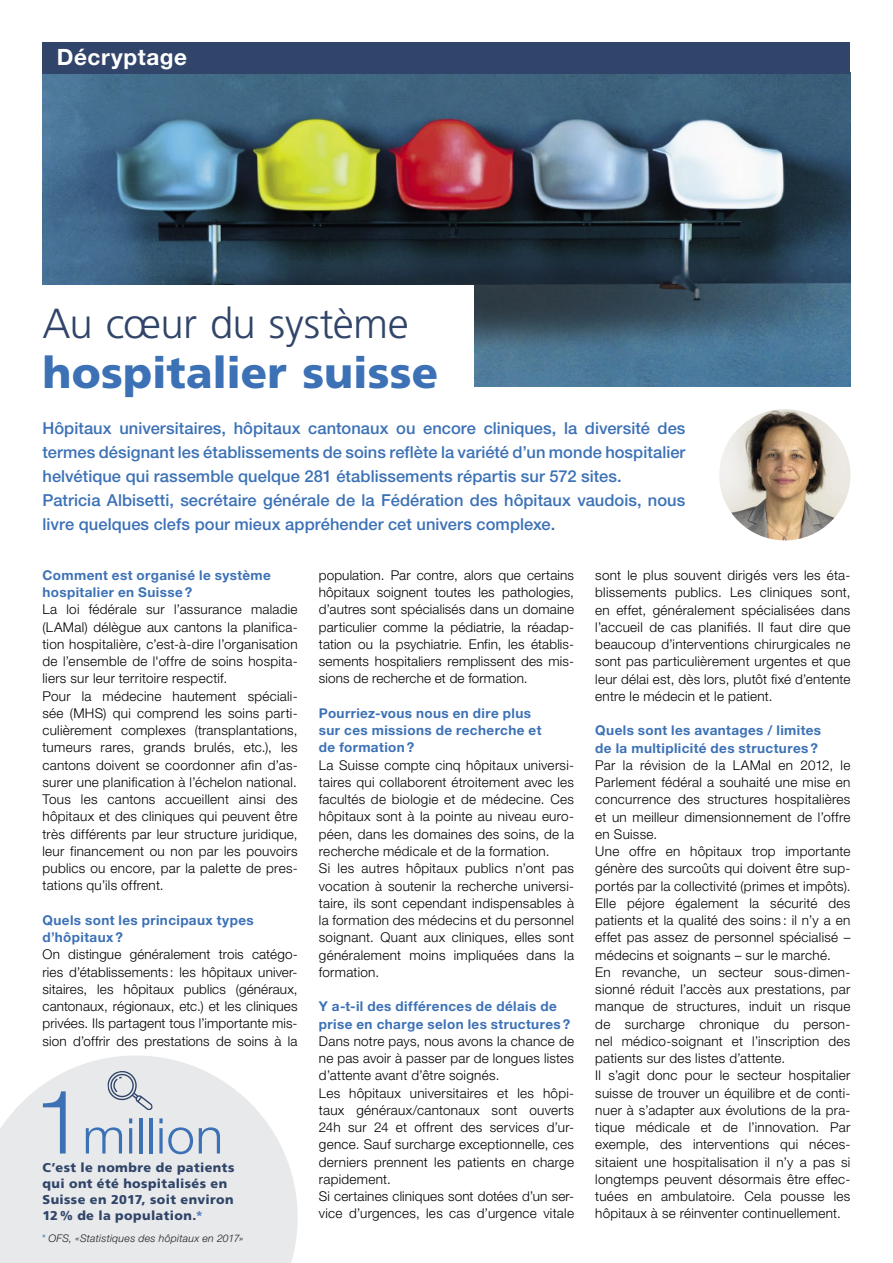
<style>
.page{position:relative;width:893px;height:1263px;background:#fff}
.page>*{position:absolute;margin:0;border:0;box-sizing:border-box;transform-origin:0 0}
.t1{font:300 49.2px "Helvetica Neue LT Std";letter-spacing:.015em;color:#3c71b6}
.t2{font:900 43.5px "Frutiger";color:#3c71b6}
.t3{font:300 42px "Frutiger";letter-spacing:-.015em;color:#304569}
.t4{font:700 22.5px "Helvetica Neue LT Std";letter-spacing:.025em;color:#fff}
.t5{font:500 16.5px/24px "Helvetica Neue LT Std";letter-spacing:.005em;color:#3c71b6}
.t6{font:300 13.5px/17.2px "Helvetica Neue LT Std";letter-spacing:.02em;color:#000}
.t7{font:700 13.5px/17.2px "Helvetica Neue LT Std";letter-spacing:.03em;color:#3c71b6}
.t8{font:900 12.75px/15.8px "Frutiger";letter-spacing:.03em;color:#304569}
.t9{font:italic 300 10.5px "Helvetica Neue LT Std";letter-spacing:.025em;color:#1e1e1f}
.s1{font-size:88.8px}
.s2{color:#547fbe}
.s3{font-weight:400;color:#3c71b6}
</style>
<div class="page">
<img style="left:43px;top:74px;width:807px;height:313px">
<svg style="left:0;top:1055px;width:298px;height:208px;background:#ebeced"></svg>
<div style="left:0;top:285px;width:474px;height:140px;background:#fff"></div>
<div style="left:43px;top:43px;width:807px;height:31px;background:#304569"></div>
<svg style="left:107px;top:1070px;width:46px;height:40px;background:#c8ccd4"></svg>
<img style="left:719px;top:409px;width:131px;height:131px;border-radius:66px">
<h3 class="t4" style="left:57px;top:43px;width:132px">Décryptage</h3>
<h3 class="t3" style="left:43px;top:300px;width:368px">Au cœur du système</h3>
<h2 class="t2" style="left:43px;top:346px;width:397px">hospitalier suisse</h2>
<p class="t5" style="left:43px;top:416px;width:644px">Hôpitaux universitaires, hôpitaux cantonaux ou encore cliniques, la diversité des termes désignant les établissements de soins reflète la variété d’un monde hospitalier helvétique qui rassemble quelque 281 établissements répartis sur 572 sites.<br>Patricia Albisetti, secrétaire générale de la Fédération des hôpitaux vaudois, nous livre quelques clefs pour mieux appréhender cet univers complexe.</p>
<p class="t7" style="left:43px;top:566px;width:230px">Comment est organisé le système hospitalier en Suisse ?</p>
<p class="t6" style="left:43px;top:601px;width:257px">La loi fédérale sur l’assurance maladie (LAMal) délègue aux cantons la planifica&shy;tion hospitalière, c’est-à-dire l’organisation de l’ensemble de l'offre de soins hospita&shy;liers sur leur territoire respectif.<br>Pour la médecine hautement spéciali&shy;sée (MHS) qui comprend les soins parti&shy;culièrement complexes (transplantations, tumeurs rares, grands brulés, etc.), les cantons doivent se coordonner afin d’as&shy;surer une planification à l’échelon national.<br>Tous les cantons accueillent ainsi des hôpitaux et des cliniques qui peuvent être très différents par leur structure juridique, leur financement ou non par les pouvoirs publics ou encore, par la palette de pres&shy;tations qu’ils offrent.</p>
<p class="t7" style="left:43px;top:911px;width:213px">Quels sont les principaux types d’hôpitaux ?</p>
<p class="t6" style="left:43px;top:946px;width:257px;text-align:justify">On distingue généralement trois catégo&shy;ries d’établissements : les hôpitaux univer&shy;sitaires, les hôpitaux publics (généraux, cantonaux, régionaux, etc.) et les cliniques privées. Ils partagent tous l’importante mis&shy;sion d’offrir des prestations de soins à la</p>
<h1 class="t1" style="left:34px;top:1106px;width:190px"><span class="s1">1</span>million</h1>
<p class="t8" style="left:43px;top:1160px;width:193px">C’est le nombre de patients qui ont été hospitalisés en<br>Suisse en 2017, soit environ<br>12% de la population.<span class="s2">*</span></p>
<p class="t9" style="left:42px;top:1231px;width:203px"><span class="s3">*</span> OFS, «Statistiques des hôpitaux en 2017»</p>
<p class="t6" style="left:319px;top:566px;width:257px;text-align:justify">population. Par contre, alors que certains hôpitaux soignent toutes les pathologies, d’autres sont spécialisés dans un domaine particulier comme la pédiatrie, la réadap&shy;tation ou la psychiatrie. Enfin, les établis&shy;sements hospitaliers remplissent des mis&shy;sions de recherche et de formation.</p>
<p class="t7" style="left:319px;top:704px;width:224px">Pourriez-vous nous en dire plus sur ces missions de recherche et de formation?</p>
<p class="t6" style="left:319px;top:756px;width:257px">La Suisse compte cinq hôpitaux universi&shy;taires qui collaborent étroitement avec les facultés de biologie et de médecine. Ces hôpitaux sont à la pointe au niveau euro&shy;péen, dans les domaines des soins, de la recherche médicale et de la formation.<br>Si les autres hôpitaux publics n’ont pas vocation à soutenir la recherche universi&shy;taire, ils sont cependant indispensables à la formation des médecins et du personnel soignant. Quant aux cliniques, elles sont généralement moins impliquées dans la formation.</p>
<p class="t7" style="left:319px;top:997px;width:253px">Y a-t-il des différences de délais de prise en charge selon les structures ?</p>
<p class="t6" style="left:319px;top:1032px;width:257px">Dans notre pays, nous avons la chance de ne pas avoir à passer par de longues listes d’attente avant d’être soignés.<br>Les hôpitaux universitaires et les hôpi&shy;taux généraux/cantonaux sont ouverts 24h sur 24 et offrent des services d’ur&shy;gence. Sauf surcharge exceptionnelle, ces derniers prennent les patients en charge rapidement.<br>Si certaines cliniques sont dotées d’un ser&shy;vice d’urgences, les cas d’urgence vitale</p>
<p class="t6" style="left:595px;top:566px;width:257px;text-align:justify">sont le plus souvent dirigés vers les éta&shy;blissements publics. Les cliniques sont, en effet, généralement spécialisées dans l’accueil de cas planifiés. Il faut dire que beaucoup d’interventions chirurgicales ne sont pas particulièrement urgentes et que leur délai est, dès lors, plutôt fixé d’entente entre le médecin et le patient.</p>
<p class="t7" style="left:595px;top:721px;width:227px">Quels sont les avantages / limites de la multiplicité des structures ?</p>
<p class="t6" style="left:595px;top:756px;width:257px">Par la révision de la LAMal en 2012, le Parlement fédéral a souhaité une mise en concurrence des structures hospitalières et un meilleur dimensionnement de l’offre en Suisse.<br>Une offre en hôpitaux trop importante génère des surcoûts qui doivent être sup&shy;portés par la collectivité (primes et impôts).<br>Elle péjore également la sécurité des patients et la qualité des soins : il n’y a en effet pas assez de personnel spécialisé – médecins et soignants – sur le marché.<br>En revanche, un secteur sous-dimen&shy;sionné réduit l’accès aux prestations, par manque de structures, induit un risque de surcharge chronique du person&shy;nel médico-soignant et l’inscription des patients sur des listes d’attente.<br>Il s’agit donc pour le secteur hospitalier suisse de trouver un équilibre et de conti&shy;nuer à s’adapter aux évolutions de la pra&shy;tique médicale et de l’innovation. Par exemple, des interventions qui néces&shy;sitaient une hospitalisation il n’y a pas si longtemps peuvent désormais être effec&shy;tuées en ambulatoire. Cela pousse les hôpitaux à se réinventer continuellement.</p>
</div>
